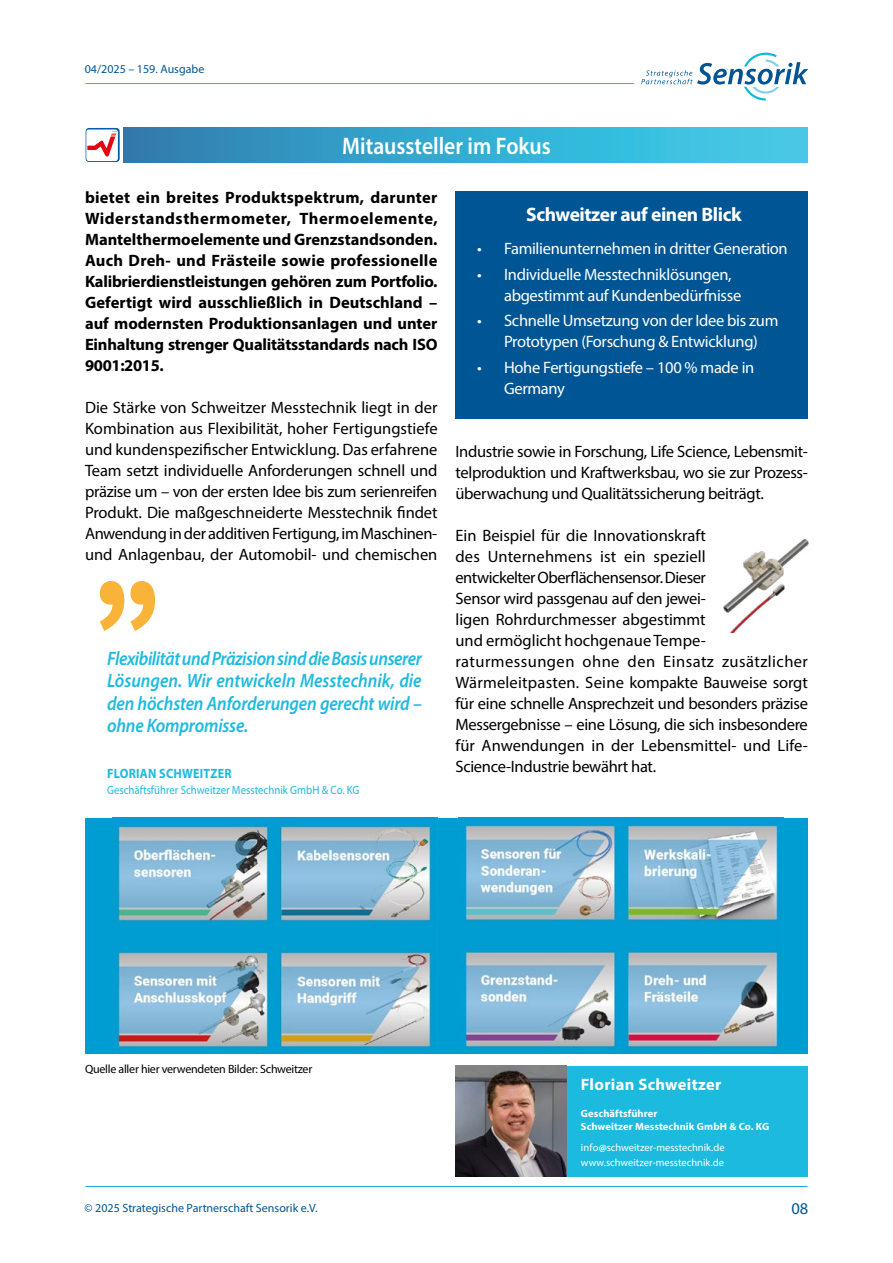
<style>
.page{position:relative;width:893px;height:1263px;background:#fff}
.page>*{position:absolute;margin:0;border:0;box-sizing:border-box;transform-origin:0 0}
.t1{font:600 24px "Myriad Pro";color:#fff;scale:.9 1}
.t2{font:italic 600 19.5px/22.5px "Myriad Pro";letter-spacing:-.01em;color:#1dbadf;text-align:justify;scale:.9 1}
.Fließtext{font:700 19.5px "Myriad Pro";letter-spacing:-.02em;color:#fff}
.Fließtext-2{font:16.5px/21px "Myriad Pro";letter-spacing:-.005em;color:#000;text-align:justify}
.Fließtext-3{font:700 16.5px/21px "Myriad Pro";letter-spacing:-.015em;color:#000;text-align:justify}
.Fließtext-4{font:16.5px/21px "Myriad Pro";letter-spacing:-.02em;color:#fff}
.t3{font:700 16.5px "Myriad Pro";letter-spacing:.02em;color:#fff}
.t4{font:16.5px "Myriad Pro";color:#005695}
.t5{font:700 13.5px "Myriad Pro";letter-spacing:.02em;color:#1dbadf;scale:.9 1}
.t6{font:12px "Myriad Pro";color:#005695}
.t7{font:12px "Myriad Pro";color:#1dbadf;scale:.9 1}
.Bildunterschrift{font:12px "Myriad Pro";letter-spacing:-.02em;color:#000}
.t8{font:10.5px "Myriad Pro";color:#fff}
.t9{font:700 10.5px "Myriad Pro";letter-spacing:.01em;color:#fff}
.s1{font-weight:700}
</style>
<div class="page">
<hr style="left:86px;top:83px;width:548px;height:1px;background:#1dbadf">
<hr style="left:86px;top:1186px;width:721px;height:1px;background:#16a8de">
<svg style="left:641px;top:53px;width:167px;height:48px"></svg>
<svg style="left:100px;top:581px;width:55px;height:50px"></svg>
<div style="left:456px;top:191px;width:352px;height:228px;background:#005695"></div>
<div style="left:566px;top:1066px;width:242px;height:110px;background:#1dbadf"></div>
<img style="left:456px;top:1066px;width:110px;height:110px">
<img style="left:723px;top:539px;width:86px;height:94px">
<div style="left:455px;top:818px;width:353px;height:235px;background:#009dd2"></div>
<img style="left:465px;top:825px;width:314px;height:223px">
<div style="left:85px;top:818px;width:373px;height:235px;background:#009dd2"></div>
<img style="left:117px;top:825px;width:314px;height:223px">
<div style="left:123px;top:128px;width:685px;height:34px;background:linear-gradient(to right,#2d80b1,#41d2ed)"></div>
<div style="left:85px;top:128px;width:36px;height:34px;background:#e1ecf4"></div>
<div style="left:85px;top:128px;width:35px;height:34px;background:#3c83bd;border-radius:4px"></div>
<div style="left:86px;top:128px;width:34px;height:34px;background:#005da9;border-radius:3px"></div>
<div style="left:86px;top:129px;width:32px;height:32px;background:#fff;border-radius:3px"></div>
<svg style="left:87px;top:133px;width:30px;height:24px"></svg>
<p class="t6" style="left:85px;top:62px;width:121px">04/2025 – 159. Ausgabe</p>
<p class="t1" style="left:342px;top:130px;width:233px">Mitaussteller im Fokus</p>
<p class="Fließtext-3" style="left:85px;top:187px;width:354px">bietet ein breites Produktspektrum, darunter Widerstandsthermometer, Thermoelemente, Mantelthermoelemente und Grenzstandsonden.<br>Auch Dreh- und Frästeile sowie professionelle Kalibrierdienstleistungen gehören zum Portfolio.<br>Gefertigt wird ausschließlich in Deutschland – auf modernsten Produktionsanlagen und unter Einhaltung strenger Qualitätsstandards nach ISO 9001:2015.</p>
<p class="Fließtext-2" style="left:85px;top:397px;width:354px">Die Stärke von Schweitzer Messtechnik liegt in der Kombination aus Flexibilität, hoher Fertigungstiefe und kundenspezifischer Entwicklung. Das erfahrene Team setzt individuelle Anforderungen schnell und präzise um – von der ersten Idee bis zum serienreifen Produkt. Die maßgeschneiderte Messtechnik findet Anwendung in der additiven Fertigung, im Maschinen&shy;und Anlagenbau, der Automobil- und chemischen</p>
<p class="t2" style="left:107px;top:647px;width:351px">Flexibilität und Präzision sind die Basis unserer Lösungen. Wir entwickeln Messtechnik, die den höchsten Anforderungen gerecht wird – ohne Kompromisse.</p>
<p class="t5" style="left:107px;top:764px;width:140px">FLORIAN SCHWEITZER</p>
<p class="t7" style="left:107px;top:782px;width:282px">Geschäftsführer Schweitzer Messtechnik GmbH &amp; Co. KG</p>
<p class="Fließtext" style="left:526px;top:202px;width:217px">Schweitzer auf einen Blick</p>
<p class="Fließtext-4" style="left:477px;top:238px;width:312px">• Familienunternehmen in dritter Generation</p>
<p class="Fließtext-4" style="left:504px;top:263px;width:239px;text-indent:-27px">• Individuelle Messtechniklösungen, abgestimmt auf Kundenbedürfnisse</p>
<p class="Fließtext-4" style="left:477px;top:310px;width:303px;text-align:center">• Schnelle Umsetzung von der Idee bis zum<br>Prototypen (Forschung &amp; Entwicklung)</p>
<p class="Fließtext-4" style="left:504px;top:356px;width:252px;text-indent:-27px">• Hohe Fertigungstiefe – 100 % made in<br>Germany</p>
<p class="Fließtext-2" style="left:455px;top:441px;width:354px">Industrie sowie in Forschung, Life Science, Lebensmit&shy;telproduktion und Kraftwerksbau, wo sie zur Prozess&shy;überwachung und Qualitätssicherung beiträgt.</p>
<p class="Fließtext-2" style="left:455px;top:525px;width:354px;text-align:left">Ein Beispiel für die Innovationskraft<br>des Unternehmens ist ein speziell<br>entwickelter Oberflächensensor. Dieser<br>Sensor wird passgenau auf den jewei-<br>ligen Rohrdurchmesser abgestimmt<br>und ermöglicht hochgenaue Tempe&shy;raturmessungen ohne den Einsatz zusätzlicher Wärmeleitpasten. Seine kompakte Bauweise sorgt für eine schnelle Ansprechzeit und besonders präzise Messergebnisse – eine Lösung, die sich insbesondere für Anwendungen in der Lebensmittel- und Life-Science-Industrie bewährt hat.</p>
<p class="Bildunterschrift" style="left:85px;top:1062px;width:229px">Quelle aller hier verwendeten Bilder: Schweitzer</p>
<p class="t3" style="left:581px;top:1073px;width:142px">Florian Schweitzer</p>
<p class="t9" style="left:581px;top:1106px;width:78px">Geschäftsführer</p>
<p class="t9" style="left:581px;top:1120px;width:190px">Schweitzer Messtechnik GmbH &amp; Co. KG</p>
<p class="t8" style="left:581px;top:1141px;width:145px">info<span class="s1">@</span>schweitzer-messtechnik.de</p>
<p class="t8" style="left:581px;top:1156px;width:145px">www.schweitzer-messtechnik.de</p>
<p class="t6" style="left:85px;top:1201px;width:235px">© 2025 Strategische Partnerschaft Sensorik e.V.</p>
<p class="t4" style="left:791px;top:1198px;width:18px">08</p>
</div>
